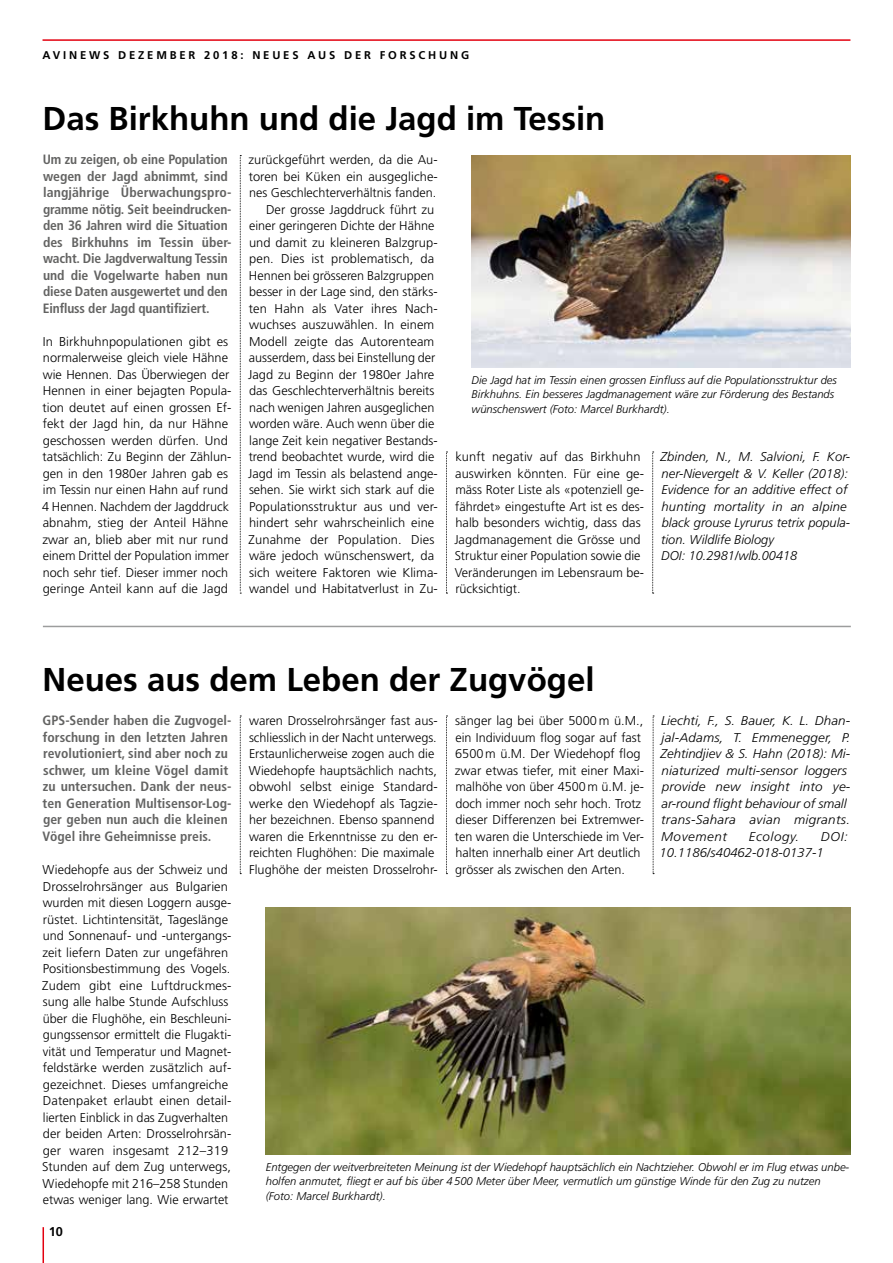
<style>
.page{position:relative;width:893px;height:1263px;background:#fff}
.page>*{position:absolute;margin:0;border:0;box-sizing:border-box;transform-origin:0 0}
.t1{font:700 33px "Frutiger";color:#000}
.t2{font:700 condensed 13.5px/16.5px "Frutiger";color:#636362}
.t3{font:300 12.75px/16.5px "Frutiger";color:#000}
.t4{font:italic 300 12.75px/16.5px "Frutiger";letter-spacing:.005em;color:#000;scale:1.05 1}
.t5{font:italic 300 12.75px/16.5px "Frutiger";letter-spacing:.005em;color:#000}
.t6{font:italic 300 12.75px "Frutiger";letter-spacing:.04em;color:#000;scale:1.05 1}
.t7{font:700 12.75px "Frutiger";color:#000}
.t8{font:italic 300 11.25px/14.2px "Frutiger";color:#000}
.t9{font:700 11.25px "Frutiger";letter-spacing:.25em;color:#000}
</style>
<div class="page">
<hr style="left:43px;top:1227px;width:1px;height:36px;background:#e3000f">
<hr style="left:43px;top:39px;width:807px;height:2px;background:#e3000f">
<img style="left:472px;top:155px;width:378px;height:213px">
<img style="left:266px;top:907px;width:584px;height:247px">
<svg style="left:240px;top:155px;width:1px;height:439px"></svg>
<svg style="left:240px;top:716px;width:1px;height:158px"></svg>
<svg style="left:446px;top:452px;width:1px;height:142px"></svg>
<svg style="left:446px;top:716px;width:1px;height:158px"></svg>
<svg style="left:652px;top:452px;width:2px;height:142px"></svg>
<svg style="left:653px;top:716px;width:1px;height:158px"></svg>
<hr style="left:43px;top:626px;width:808px;height:1px;background:#9c9d9d">
<p class="t9" style="left:43px;top:49px;width:428px">AVINEWS DEZEMBER 2018: NEUES AUS DER FORSCHUNG</p>
<h1 class="t1" style="left:43px;top:99px;width:564px">Das Birkhuhn und die Jagd im Tessin</h1>
<p class="t2" style="left:43px;top:151px;width:190px">Um zu zeigen, ob eine Population wegen der Jagd abnimmt, sind langjährige Überwachungspro&shy;gramme nötig. Seit beeindrucken&shy;den 36 Jahren wird die Situation des Birkhuhns im Tessin über&shy;wacht. Die Jagdverwaltung Tessin und die Vogelwarte haben nun diese Daten ausgewertet und den<br>Einfluss der Jagd quantifiziert.</p>
<p class="t3" style="left:42px;top:333px;width:191px">In Birkhuhnpopulationen gibt es normalerweise gleich viele Hähne wie Hennen. Das Überwiegen der<br>Hennen in einer bejagten Popula&shy;tion deutet auf einen grossen Ef&shy;fekt der Jagd hin, da nur Hähne geschossen werden dürfen. Und tatsächlich: Zu Beginn der Zählun&shy;gen in den 1980er Jahren gab es im Tessin nur einen Hahn auf rund<br>4 Hennen. Nachdem der Jagddruck abnahm, stieg der Anteil Hähne zwar an, blieb aber mit nur rund einem Drittel der Population immer noch sehr tief. Dieser immer noch geringe Anteil kann auf die Jagd</p>
<p class="t3" style="left:248px;top:152px;width:191px;text-align:right">zurückgeführt werden, da die Au&shy;toren bei Küken ein ausgegliche&shy;nes Geschlechterverhältnis fanden.<br>Der grosse Jagddruck führt zu einer geringeren Dichte der Hähne und damit zu kleineren Balzgrup&shy;pen. Dies ist problematisch, da Hennen bei grösseren Balzgruppen besser in der Lage sind, den stärks&shy;ten Hahn als Vater ihres Nach&shy;wuchses auszuwählen. In einem Modell zeigte das Autorenteam ausserdem, dass bei Einstellung der Jagd zu Beginn der 1980er Jahre das Geschlechterverhältnis bereits nach wenigen Jahren ausgeglichen worden wäre. Auch wenn über die lange Zeit kein negativer Bestands&shy;trend beobachtet wurde, wird die Jagd im Tessin als belastend ange&shy;sehen. Sie wirkt sich stark auf die Populationsstruktur aus und ver&shy;hindert sehr wahrscheinlich eine Zunahme der Population. Dies wäre jedoch wünschenswert, da sich weitere Faktoren wie Klima&shy;wandel und Habitatverlust in Zu-</p>
<p class="t8" style="left:472px;top:373px;width:367px">Die Jagd hat im Tessin einen grossen Einfluss auf die Populationsstruktur des<br>Birkhuhns. Ein besseres Jagdmanagement wäre zur Förderung des Bestands wünschenswert (Foto: Marcel Burkhardt).</p>
<p class="t3" style="left:454px;top:449px;width:191px">kunft negativ auf das Birkhuhn auswirken könnten. Für eine ge&shy;mäss Roter Liste als «potenziell ge&shy;fährdet» eingestufte Art ist es des&shy;halb besonders wichtig, dass das<br>Jagdmanagement die Grösse und<br>Struktur einer Population sowie die<br>Veränderungen im Lebensraum be&shy;rücksichtigt.</p>
<p class="t5" style="left:661px;top:449px;width:191px">Zbinden, N., M. Salvioni, F. Kor&shy;ner-Nievergelt &amp; V. Keller (2018):<br>Evidence for an additive effect of hunting mortality in an alpine black grouse Lyrurus tetrix popula&shy;tion. Wildlife Biology<br>DOI: 10.2981/wlb.00418</p>
<h1 class="t1" style="left:43px;top:660px;width:553px">Neues aus dem Leben der Zugvögel</h1>
<p class="t2" style="left:42px;top:712px;width:191px">GPS-Sender haben die Zugvogel&shy;forschung in den letzten Jahren revolutioniert, sind aber noch zu schwer, um kleine Vögel damit zu untersuchen. Dank der neus&shy;ten Generation Multisensor-Log&shy;ger geben nun auch die kleinen<br>Vögel ihre Geheimnisse preis.</p>
<p class="t3" style="left:42px;top:861px;width:191px">Wiedehopfe aus der Schweiz und Drosselrohrsänger aus Bulgarien wurden mit diesen Loggern ausge&shy;rüstet. Lichtintensität, Tageslänge und Sonnenauf- und -untergangs&shy;zeit liefern Daten zur ungefähren Positionsbestimmung des Vogels.<br>Zudem gibt eine Luftdruckmes&shy;sung alle halbe Stunde Aufschluss über die Flughöhe, ein Beschleuni&shy;gungssensor ermittelt die Flugakti&shy;vität und Temperatur und Magnet&shy;feldstärke werden zusätzlich auf&shy;gezeichnet. Dieses umfangreiche Datenpaket erlaubt einen detail&shy;lierten Einblick in das Zugverhalten der beiden Arten: Drosselrohrsän&shy;ger waren insgesamt 212–319<br>Stunden auf dem Zug unterwegs, Wiedehopfe mit 216–258 Stunden etwas weniger lang. Wie erwartet</p>
<p class="t7" style="left:49px;top:1224px;width:16px">10</p>
<p class="t3" style="left:249px;top:713px;width:190px">waren Drosselrohrsänger fast aus&shy;schliesslich in der Nacht unterwegs.<br>Erstaunlicherweise zogen auch die Wiedehopfe hauptsächlich nachts, obwohl selbst einige Standard&shy;werke den Wiedehopf als Tagzie&shy;her bezeichnen. Ebenso spannend waren die Erkenntnisse zu den er&shy;reichten Flughöhen: Die maximale Flughöhe der meisten Drosselrohr-</p>
<p class="t3" style="left:455px;top:713px;width:191px">sänger lag bei über 5000m ü.M., ein Individuum flog sogar auf fast<br>6500m ü.M. Der Wiedehopf flog zwar etwas tiefer, mit einer Maxi&shy;malhöhe von über 4500m ü.M. je&shy;doch immer noch sehr hoch. Trotz dieser Differenzen bei Extremwer&shy;ten waren die Unterschiede im Ver&shy;halten innerhalb einer Art deutlich grösser als zwischen den Arten.</p>
<p class="t4" style="left:661px;top:713px;width:182px">Liechti, F., S. Bauer, K. L. Dhan&shy;jal-Adams, T. Emmenegger, P.<br>Zehtindjiev &amp; S. Hahn (2018): Mi&shy;niaturized multi-sensor loggers provide new insight into ye&shy;ar-round flight behaviour of small trans-Sahara avian migrants.<br>Movement</p>
<p class="t6" style="left:749px;top:829px;width:49px">Ecology.</p>
<p class="t4" style="left:659px;top:828px;width:181px;text-indent:161px">DOI:<br>10.1186/s40462-018-0137-1</p>
<p class="t8" style="left:266px;top:1160px;width:585px">Entgegen der weitverbreiteten Meinung ist der Wiedehopf hauptsächlich ein Nachtzieher. Obwohl er im Flug etwas unbe&shy;holfen anmutet, fliegt er auf bis über 4500 Meter über Meer, vermutlich um günstige Winde für den Zug zu nutzen (Foto: Marcel Burkhardt).</p>
</div>
